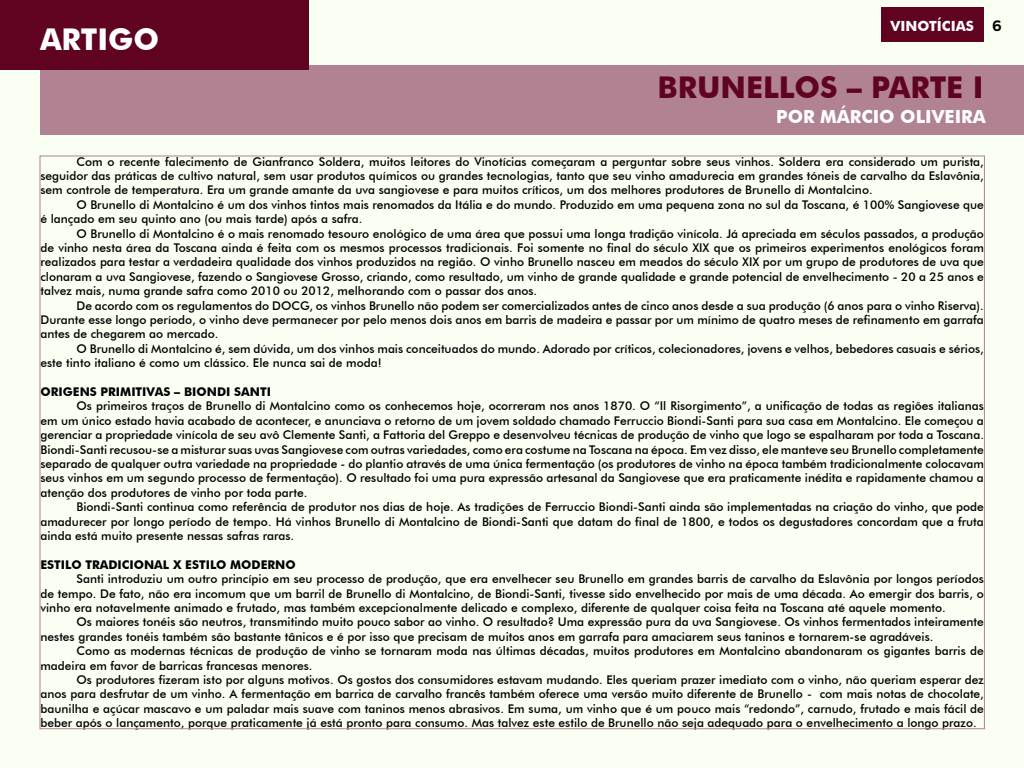
<style>
.page{position:relative;width:1024px;height:768px;background:#f9fff3}
.page>*{position:absolute;margin:0;border:0;box-sizing:border-box;transform-origin:0 0}
.t1{font:700 30px "Futura BT";color:#600320}
.t2{font:700 30px "Futura BT";color:#fff}
.t3{font:700 18px "Futura BT";color:#fff}
.t4{font:700 14px "Futura BT";color:#fff}
.t5{font:500 12px/14.4px "Futura BT";color:#000}
.t6{font:700 12px "Futura BT";color:#000}
.s1{font-family:"Kontrapunkt Bob";font-size:15px;color:#000}
</style>
<div class="page">
<div style="left:881px;top:7px;width:103px;height:35px;background:#600320"></div>
<div style="left:40px;top:65px;width:984px;height:70px;background:#b18392"></div>
<div style="left:0;top:0;width:309px;height:70px;background:#600320"></div>
<h1 class="t2" style="left:40px;top:21px;width:18px">ARTI</h1>
<h1 class="t2" style="left:108px;top:21px;width:45px">GO</h1>
<p class="t4" style="left:891px;top:18px;width:112px">VINOTÍCIAS <span class="s1">6</span></p>
<h1 class="t1" style="left:657px;top:70px;width:328px">BRUNELLOS – PARTE I</h1>
<h2 class="t3" style="left:776px;top:106px;width:14px">POR</h2>
<h2 class="t3" style="left:820px;top:106px;width:14px">MÁRCIO</h2>
<h2 class="t3" style="left:900px;top:106px;width:12px">OLIVEIRA</h2>
<p class="t5" style="left:40px;top:154px;width:945px;text-indent:36px">Com o recente falecimento de Gianfranco Soldera, muitos leitores do Vinotícias começaram a perguntar sobre seus vinhos. Soldera era considerado um purista, seguidor das práticas de cultivo natural, sem usar produtos químicos ou grandes tecnologias, tanto que seu vinho amadurecia em grandes tóneis de carvalho da Eslavônia, sem controle de temperatura. Era um grande amante da uva sangiovese e para muitos críticos, um dos melhores produtores de Brunello di Montalcino.<br>O</p>
<p class="t5" style="left:40px;top:197px;width:945px;text-indent:50px">Brunello di Montalcino é um dos vinhos tintos mais renomados da Itália e do mundo. Produzido em uma pequena zona no sul da Toscana, é 100% Sangiovese que é lançado em seu quinto ano (ou mais tarde) após a safra.<br>O</p>
<p class="t5" style="left:40px;top:226px;width:945px;text-indent:50px">Brunello di Montalcino é o mais renomado tesouro enológico de uma área que possui uma longa tradição vinícola. Já apreciada em séculos passados, a produção de vinho nesta área da Toscana ainda é feita com os mesmos processos tradicionais. Foi somente no final do século XIX que os primeiros experimentos enológicos foram realizados para testar a verdadeira qualidade dos vinhos produzidos na região. O vinho Brunello nasceu em meados do século XIX por um grupo de produtores de uva que clonaram a uva Sangiovese, fazendo o Sangiovese Grosso, criando, como resultado, um vinho de grande qualidade e grande potencial de envelhecimento - 20 a 25 anos e talvez mais, numa grande safra como 2010 ou 2012, melhorando com o passar dos anos.<br>D</p>
<p class="t5" style="left:40px;top:298px;width:945px;text-indent:45px">e acordo com os regulamentos do DOCG, os vinhos Brunello não podem ser comercializados antes de cinco anos desde a sua produção (6 anos para o vinho Riserva).<br>Durante esse longo período, o vinho deve permanecer por pelo menos dois anos em barris de madeira e passar por um mínimo de quatro meses de refinamento em garrafa antes de chegarem ao mercado.<br>O</p>
<p class="t5" style="left:40px;top:341px;width:945px;text-indent:49px">Brunello di Montalcino é, sem dúvida, um dos vinhos mais conceituados do mundo. Adorado por críticos, colecionadores, jovens e velhos, bebedores casuais e sérios, este tinto italiano é como um clássico. Ele nunca sai de moda!</p>
<p class="t6" style="left:40px;top:384px;width:232px">ORIGENS PRIMITIVAS – BIONDI SANTI</p>
<p class="t5" style="left:40px;top:399px;width:24px">O</p>
<p class="t5" style="left:40px;top:399px;width:945px;text-align:justify;text-indent:46px">s primeiros traços de Brunello di Montalcino como os conhecemos hoje, ocorreram nos anos 1870. O “I l Risorgimento”, a unificação de todas as regiões italianas em um único estado havia acabado de acontecer, e anunciava o retorno de um jovem soldado chamado Ferruccio Biondi-Santi para sua casa em Montalcino. Ele começou a gerenciar a propriedade vinícola de seu avô Clemente Santi, a Fattoria del Greppo e desenvolveu técnicas de produção de vinho que logo se espalharam por toda a Toscana.<br>Biondi-Santi recusou-se a misturar suas uvas Sangiovese com outras variedades, como era costume na Toscana na época. Em vez disso, ele manteve seu Brunello completamente separado de qualquer outra variedade na propriedade - do plantio através de uma única fermentação (os produtores de vinho na época também tradicionalmente colocavam seus vinhos em um segundo processo de fermentação). O resultado foi uma pura expressão artesanal da Sangiovese que era praticamente inédita e rapidamente chamou a atenção dos produtores de vinho por toda parte.</p>
<p class="t5" style="left:40px;top:500px;width:945px;text-align:justify;text-indent:36px">Biondi-Santi continua como referência de produtor nos dias de hoje. As tradições de Ferruccio Biondi-Santi ainda são implementadas na criação do vinho, que pode amadurecer por longo período de tempo. Há vinhos Brunello di Montalcino de Biondi-Santi que datam do final de 1800, e todos os degustadores concordam que a fruta ainda está muito presente nessas safras raras.</p>
<p class="t6" style="left:40px;top:557px;width:257px">ESTILO TRADICIONAL X ESTILO MODERNO</p>
<p class="t5" style="left:40px;top:572px;width:23px">S</p>
<p class="t5" style="left:40px;top:572px;width:945px;text-indent:43px">anti introduziu um outro princípio em seu processo de produção, que era envelhecer seu Brunello em grandes barris de carvalho da Eslavônia por longos períodos de tempo. De fato, não era incomum que um barril de Brunello di Montalcino, de Biondi-Santi, tivesse sido envelhecido por mais de uma década. Ao emergir dos barris, o vinho era notavelmente animado e frutado, mas também excepcionalmente delicado e complexo, diferente de qualquer coisa feita na Toscana até aquele momento.<br>O</p>
<p class="t5" style="left:40px;top:615px;width:945px;text-indent:46px">s maiores tonéis são neutros, transmitindo muito pouco sabor ao vinho. O resultado? Uma expressão pura da uva Sangiovese. Os vinhos fermentados inteiramente nestes grandes tonéis também são bastante tânicos e é por isso que precisam de muitos anos em garrafa para amaciarem seus taninos e tornarem-se agradáveis.</p>
<p class="t5" style="left:40px;top:644px;width:945px;text-indent:36px">Como as modernas técnicas de produção de vinho se tornaram moda nas últimas décadas, muitos produtores em Montalcino abandonaram os gigantes barris de madeira em favor de barricas francesas menores.<br>O</p>
<p class="t5" style="left:40px;top:672px;width:945px;text-align:justify;text-indent:46px">s produtores fizeram isto por alguns motivos. Os gostos dos consumidores estavam mudando. Eles queriam prazer imediato com o vinho, não queriam esperar dez anos para desfrutar de um vinho. A fermentação em barrica de carvalho francês também oferece uma versão muito diferente de Brunello - com mais notas de chocolate, baunilha e açúcar mascavo e um paladar mais suave com taninos menos abrasivos. Em suma, um vinho que é um pouco mais “redondo”, carnudo, frutado e mais fácil de beber após o lançamento, porque praticamente já está pronto para consumo. Mas talvez este estilo de Brunello não seja adequado para o envelhecimento a longo prazo.</p>
</div>
